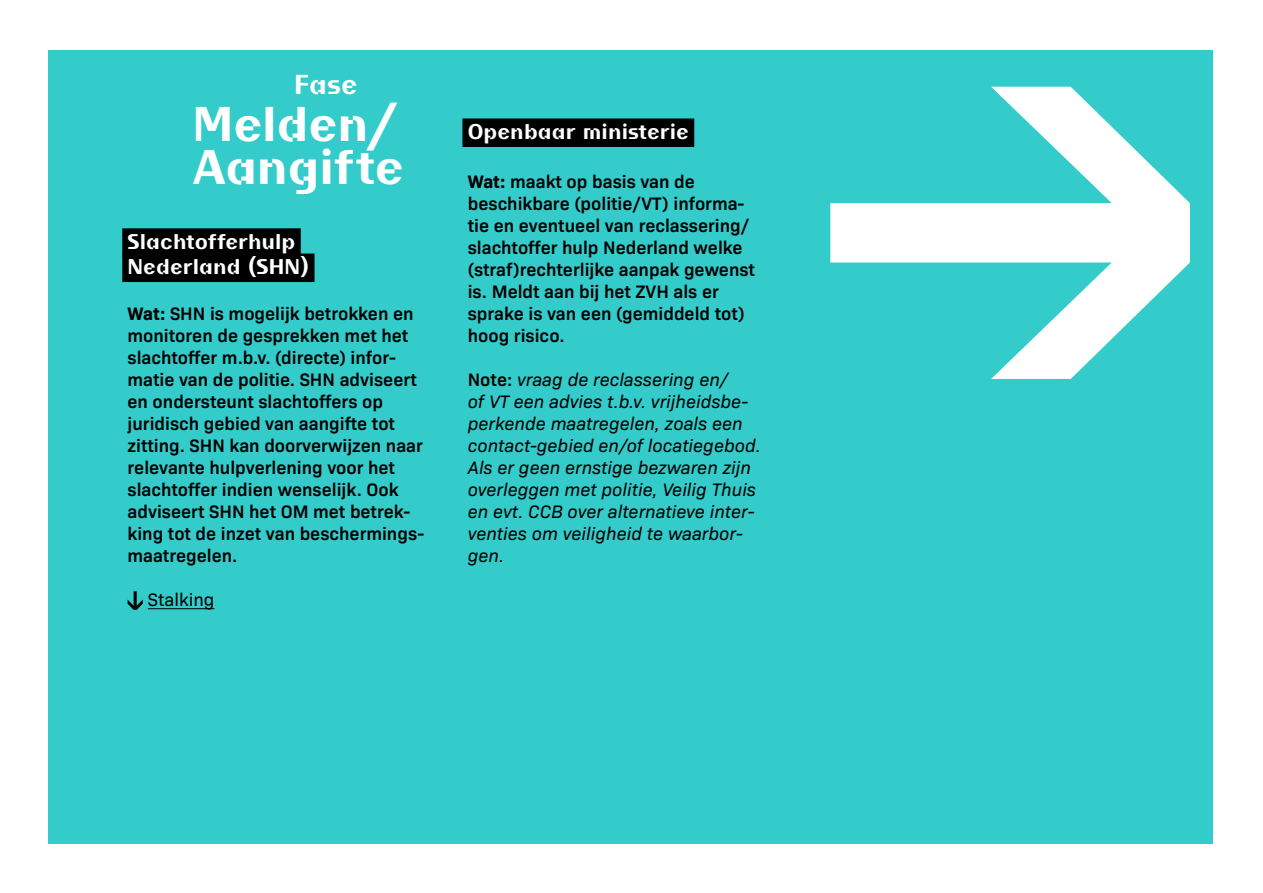
<style>
.page{position:relative;width:1263px;height:893px;background:#fff}
.page>*{position:absolute;margin:0;border:0;box-sizing:border-box;transform-origin:0 0}
.t1{font:700 48px/42.6px "BC Liguria RB Test C";letter-spacing:-.005em;color:#fff}
.t2{font:700 27px "BC Liguria RB Test C";color:#fff}
.t3{font:700 21px/25.2px "BC Liguria RB Test C";letter-spacing:.005em;color:#fff}
.t4{font:600 18.3px/21.9px "Bio Sans";color:#000}
.t5{font:italic 18.3px/21.9px "Bio Sans";color:#000}
.t6{font:18.3px "Bio Sans";color:#000}
.s1{font-weight:700}
.s2{font-weight:600;font-style:normal}
</style>
<div class="page">
<div style="left:49px;top:50px;width:1164px;height:793px;background:#34cbcb"></div>
<svg style="left:830px;top:87px;width:360px;height:292px"></svg>
<div style="left:122px;top:228px;width:179px;height:29px;background:#000"></div>
<div style="left:122px;top:254px;width:192px;height:28px;background:#000"></div>
<hr style="left:148px;top:608px;width:66px;height:1px;background:#000">
<svg style="left:128px;top:591px;width:15px;height:19px"></svg>
<div style="left:462px;top:119px;width:232px;height:28px;background:#000"></div>
<h2 class="t2" style="left:294px;top:67px;width:65px">Fase</h2>
<h1 class="t1" style="left:192px;top:102px;width:213px">Melden/<br>Aangifte</h1>
<p class="t3" style="left:128px;top:228px;width:183px">Slachtofferhulp<br>Nederland (SHN)</p>
<p class="t4" style="left:128px;top:301px;width:298px"><span class="s1">Wat:</span> SHN is mogelijk betrokken en monitoren de gesprekken met het slachtoffer m.b.v. (directe) infor&shy;matie van de politie. SHN adviseert en ondersteunt slachtoffers op juridisch gebied van aangifte tot zitting. SHN kan doorverwijzen naar relevante hulpverlening voor het slachtoffer indien wenselijk. Ook adviseert SHN het OM met betrek&shy;king tot de inzet van beschermings&shy;maatregelen.</p>
<p class="t6" style="left:148px;top:586px;width:68px">Stalking</p>
<p class="t3" style="left:468px;top:119px;width:223px">Openbaar ministerie</p>
<p class="t4" style="left:468px;top:170px;width:289px"><span class="s1">Wat:</span> maakt op basis van de beschikbare (politie/VT) informa&shy;tie en eventueel van reclassering/ slachtoffer hulp Nederland welke (straf)rechterlijke aanpak gewenst is. Meldt aan bij het ZVH als er sprake is van een (gemiddeld tot) hoog risico.</p>
<p class="t5" style="left:468px;top:367px;width:295px"><span class="s2">Note:</span> vraag de reclassering en/<br>of VT een advies t.b.v. vrijheidsbe&shy;perkende maatregelen, zoals een contact-gebied en/of locatiegebod.<br>Als er geen ernstige bezwaren zijn overleggen met politie, Veilig Thuis en evt. CCB over alternatieve inter&shy;venties om veiligheid te waarbor&shy;gen.</p>
</div>
